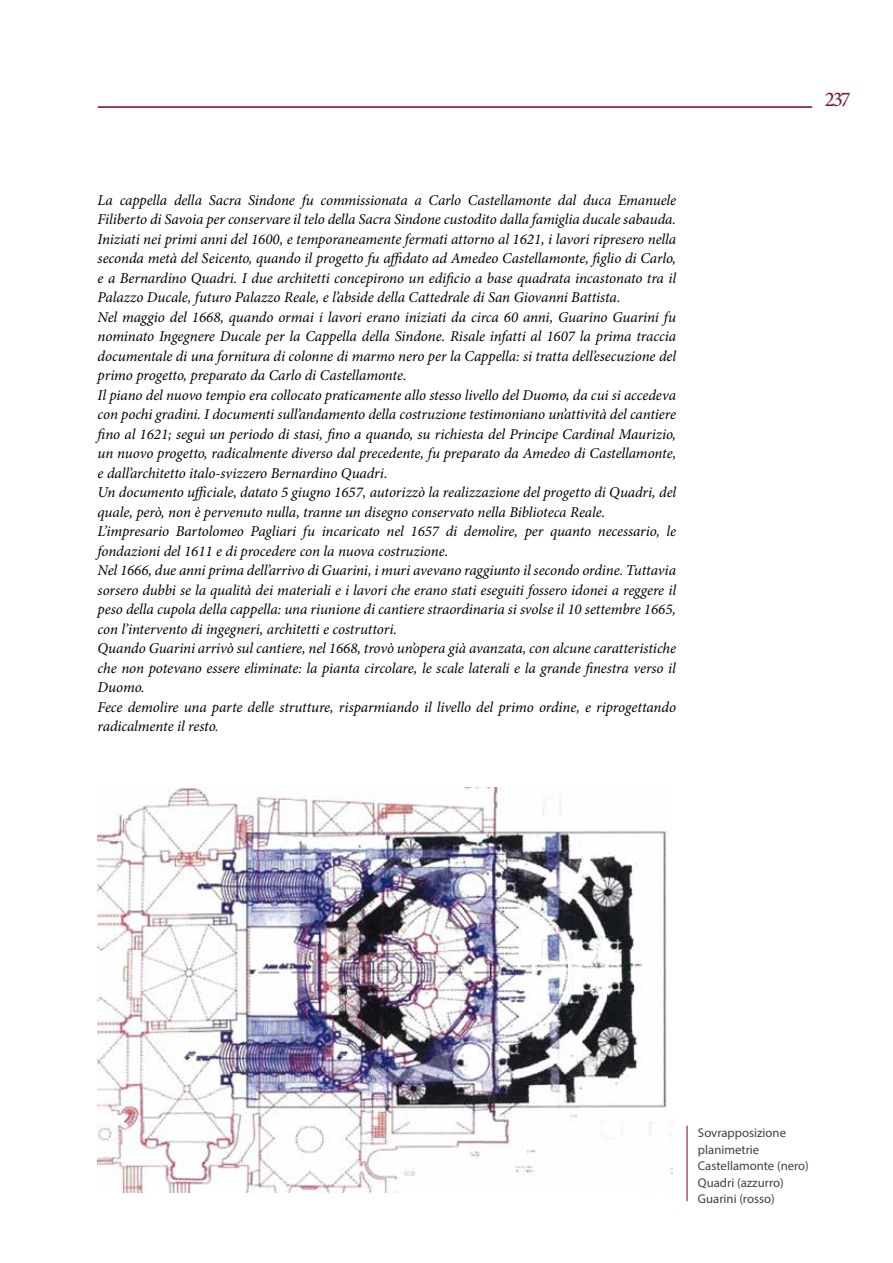
<style>
.page{position:relative;width:893px;height:1263px;background:#fff}
.page>*{position:absolute;margin:0;border:0;box-sizing:border-box;transform-origin:0 0}
.t1{font:21px "Minion Pro";color:#7a0e34}
.t2{font:italic 15px/19.5px "Minion Pro";letter-spacing:-.005em;color:#000}
.t3{font:12.75px/16.5px "Myriad Pro";color:#414042}
</style>
<div class="page">
<hr style="left:98px;top:106px;width:714px;height:2px;background:#81002d">
<hr style="left:687px;top:1125px;width:1px;height:76px;background:#81002d">
<img style="left:98px;top:787px;width:574px;height:406px">
<p class="t2" style="left:98px;top:190px;width:580px">La cappella della Sacra Sindone fu commissionata a Carlo Castellamonte dal duca Emanuele Filiberto di Savoia per conservare il telo della Sacra Sindone custodito dalla famiglia ducale sabauda.<br>Iniziati nei primi anni del 1600, e temporaneamente fermati attorno al 1621, i lavori ripresero nella seconda metà del Seicento, quando il progetto fu affidato ad Amedeo Castellamonte, figlio di Carlo, e a Bernardino Quadri. I due architetti concepirono un edificio a base quadrata incastonato tra il Palazzo Ducale, futuro Palazzo Reale, e l’abside della Cattedrale di San Giovanni Battista.<br>Nel maggio del 1668, quando ormai i lavori erano iniziati da circa 60 anni, Guarino Guarini fu nominato Ingegnere Ducale per la Cappella della Sindone. Risale infatti al 1607 la prima traccia documentale di una fornitura di colonne di marmo nero per la Cappella: si tratta dell’esecuzione del primo progetto, preparato da Carlo di Castellamonte.<br>Il piano del nuovo tempio era collocato praticamente allo stesso livello del Duomo, da cui si accedeva con pochi gradini. I documenti sull’andamento della costruzione testimoniano un’attività del cantiere fino al 1621; seguì un periodo di stasi, fino a quando, su richiesta del Principe Cardinal Maurizio, un nuovo progetto, radicalmente diverso dal precedente, fu preparato da Amedeo di Castellamonte, e dall’architetto italo-svizzero Bernardino Quadri.<br>Un documento ufficiale, datato 5 giugno 1657, autorizzò la realizzazione del progetto di Quadri, del quale, però, non è pervenuto nulla, tranne un disegno conservato nella Biblioteca Reale.<br>L’impresario Bartolomeo Pagliari fu incaricato nel 1657 di demolire, per quanto necessario, le fondazioni del 1611 e di procedere con la nuova costruzione.<br>Nel 1666, due anni prima dell’arrivo di Guarini, i muri avevano raggiunto il secondo ordine. Tuttavia sorsero dubbi se la qualità dei materiali e i lavori che erano stati eseguiti fossero idonei a reggere il peso della cupola della cappella: una riunione di cantiere straordinaria si svolse il 10 settembre 1665, con l’intervento di ingegneri, architetti e costruttori.<br>Quando Guarini arrivò sul cantiere, nel 1668, trovò un’opera già avanzata, con alcune caratteristiche che non potevano essere eliminate: la pianta circolare, le scale laterali e la grande finestra verso il Duomo.<br>Fece demolire una parte delle strutture, risparmiando il livello del primo ordine, e riprogettando radicalmente il resto.</p>
<h1 class="t1" style="left:825px;top:87px;width:27px">237</h1>
<p class="t3" style="left:698px;top:1124px;width:112px">Sovrapposizione planimetrie<br>Castellamonte (nero)<br>Quadri (azzurro)<br>Guarini (rosso)</p>
</div>
